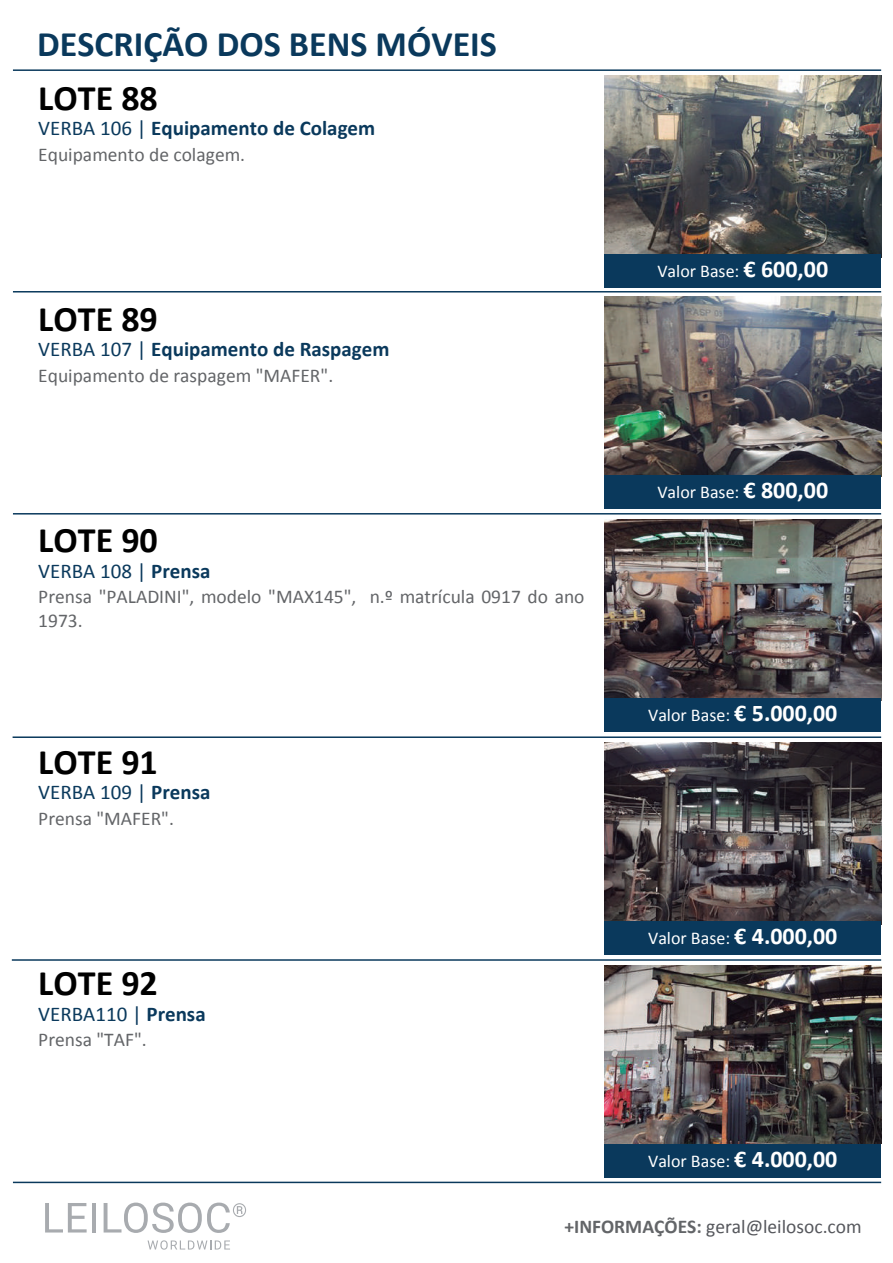
<style>
.page{position:relative;width:893px;height:1263px;background:#fff}
.page>*{position:absolute;margin:0;border:0;box-sizing:border-box;transform-origin:0 0}
.t1{font:700 36px "Calibri";color:#000}
.t2{font:700 36px "Calibri";color:#0a395c}
.t3{font:700 21px "Calibri";color:#0a395c}
.t4{font:21px "Calibri";color:#0a395c}
.t5{font:19.5px/23.4px "Calibri";color:#636568}
.t6{font:19.5px "Calibri";color:#55575c}
.t7{font:18px "Calibri";color:#fff}
.s1{font-weight:400}
.s2{font-weight:700}
.s3{font-weight:700;font-size:24px}
.s4{font-weight:700;color:#636568}
</style>
<div class="page">
<img style="left:605px;top:965px;width:276px;height:179px">
<img style="left:605px;top:742px;width:276px;height:179px">
<img style="left:605px;top:519px;width:276px;height:179px">
<img style="left:605px;top:297px;width:276px;height:178px">
<img style="left:605px;top:75px;width:276px;height:179px">
<hr style="left:13px;top:69px;width:868px;height:2px;background:#0a395c">
<hr style="left:13px;top:291px;width:868px;height:1px;background:#0a395c">
<hr style="left:13px;top:513px;width:868px;height:1px;background:#0a395c">
<hr style="left:13px;top:736px;width:868px;height:2px;background:#0a395c">
<hr style="left:12px;top:959px;width:869px;height:2px;background:#0a395c">
<hr style="left:13px;top:1182px;width:868px;height:1px;background:#0a395c">
<div style="left:605px;top:254px;width:276px;height:33px;background:#0a395c"></div>
<div style="left:605px;top:475px;width:276px;height:34px;background:#0a395c"></div>
<div style="left:605px;top:698px;width:276px;height:34px;background:#0a395c"></div>
<div style="left:605px;top:921px;width:276px;height:34px;background:#0a395c"></div>
<div style="left:605px;top:1144px;width:276px;height:33px;background:#0a395c"></div>
<svg style="left:45px;top:1203px;width:42px;height:29px"></svg>
<hr style="left:92px;top:1203px;width:4px;height:29px;background:#a8abaf">
<svg style="left:104px;top:1202px;width:142px;height:31px"></svg>
<svg style="left:148px;top:1240px;width:82px;height:9px"></svg>
<h1 class="t2" style="left:37px;top:18px;width:461px">DESCRIÇÃO DOS BENS MÓVEIS</h1>
<h1 class="t1" style="left:38px;top:72px;width:121px">LOTE 88</h1>
<p class="t3" style="left:38px;top:113px;width:338px"><span class="s1">VERBA 106 |</span> Equipamento de Colagem</p>
<p class="t5" style="left:38px;top:141px;width:208px">Equipamento de colagem.</p>
<h1 class="t1" style="left:38px;top:293px;width:121px">LOTE 89</h1>
<p class="t3" style="left:38px;top:335px;width:353px"><span class="s1">VERBA 107 |</span> Equipamento de Raspagem</p>
<p class="t5" style="left:38px;top:363px;width:296px">Equipamento de raspagem "MAFER".</p>
<h1 class="t1" style="left:38px;top:515px;width:121px">LOTE 90</h1>
<p class="t4" style="left:38px;top:558px;width:174px">VERBA 108 | <span class="s2">Prensa</span></p>
<p class="t5" style="left:38px;top:584px;width:548px">Prensa "PALADINI", modelo "MAX145", n.º matrícula 0917 do ano<br>1973.</p>
<h1 class="t1" style="left:38px;top:736px;width:121px">LOTE 91</h1>
<p class="t4" style="left:38px;top:779px;width:174px">VERBA 109 | <span class="s2">Prensa</span></p>
<p class="t5" style="left:38px;top:806px;width:137px">Prensa "MAFER".</p>
<h1 class="t1" style="left:38px;top:958px;width:121px">LOTE 92</h1>
<p class="t4" style="left:38px;top:1000px;width:169px">VERBA110 | <span class="s2">Prensa</span></p>
<p class="t5" style="left:38px;top:1027px;width:110px">Prensa "TAF".</p>
<p class="t7" style="left:657px;top:259px;width:172px">Valor Base: <span class="s3">€ 600,00</span></p>
<p class="t7" style="left:657px;top:481px;width:172px">Valor Base: <span class="s3">€ 800,00</span></p>
<p class="t7" style="left:648px;top:704px;width:191px">Valor Base: <span class="s3">€ 5.000,00</span></p>
<p class="t7" style="left:648px;top:927px;width:191px">Valor Base: <span class="s3">€ 4.000,00</span></p>
<p class="t7" style="left:648px;top:1149px;width:191px">Valor Base: <span class="s3">€ 4.000,00</span></p>
<p class="t6" style="left:564px;top:1214px;width:299px"><span class="s4">+INFORMAÇÕES:</span> geral@leilosoc.com</p>
</div>
